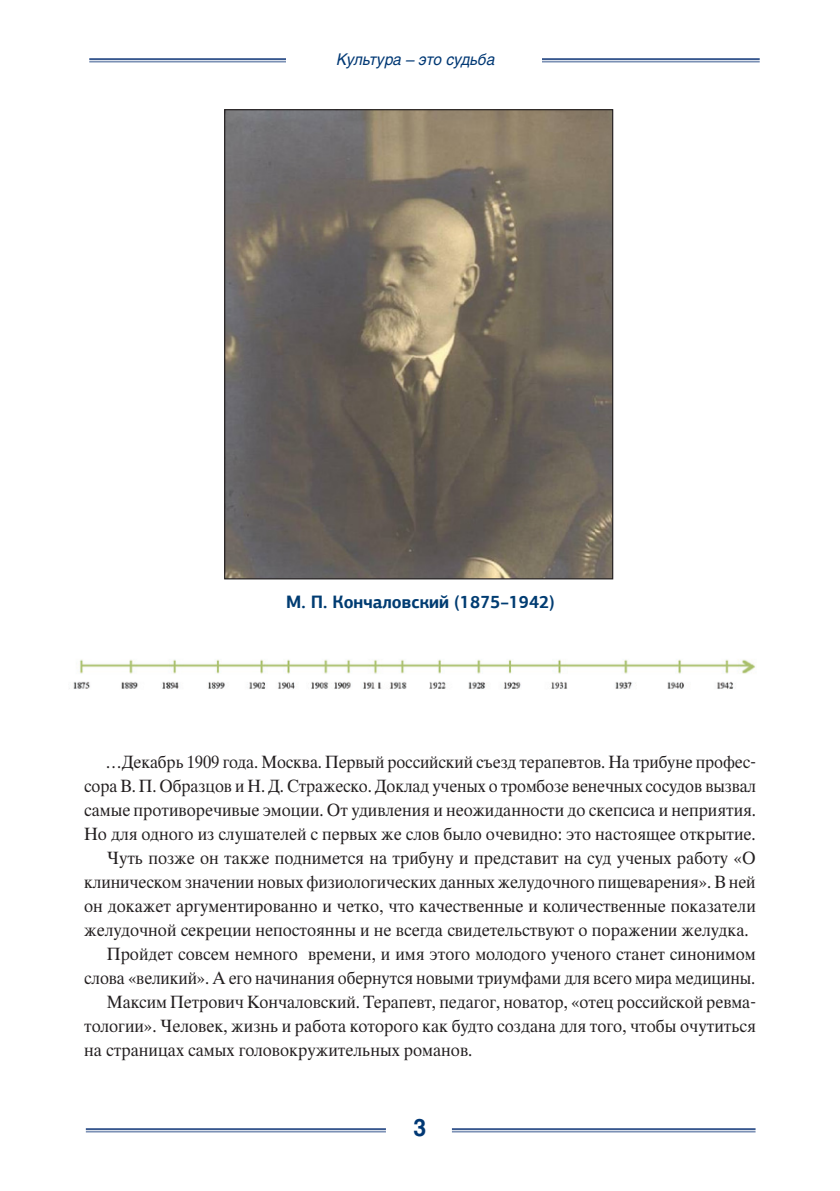
<style>
.page{position:relative;width:840px;height:1191px;background:#fff}
.page>*{position:absolute;margin:0;border:0;box-sizing:border-box;transform-origin:0 0}
.t1{font:700 24px "Helios C";color:#013874;scale:.95 1}
.Text_first{font:700 18px "PF Agora Sans Pro";color:#003c72;scale:.95 1}
.Text_first-2{font:17px/24px "Thames C";color:#231f20;text-align:justify;scale:.95 1}
.Text_first-3{font:17px/24px "Thames C";color:#231f20;text-align:justify;scale:.93 1}
.Text_first-4{font:17px/24px "Thames C";color:#231f20;text-align:justify;scale:.94 1}
.t2{font:italic 16px "Helios C";color:#013874;scale:.95 1}
</style>
<div class="page">
<hr style="left:89px;top:58px;width:670px;height:2px;background:#37578e">
<hr style="left:89px;top:61px;width:670px;height:1px;background:#37578e">
<hr style="left:86px;top:1128px;width:669px;height:2px;background:#37578e">
<hr style="left:86px;top:1131px;width:669px;height:1px;background:#37578e">
<div style="left:386px;top:1112px;width:65px;height:36px;background:#fff"></div>
<div style="left:286px;top:39px;width:255px;height:46px;background:#fff"></div>
<img style="left:226px;top:111px;width:385px;height:466px">
<img style="left:69px;top:659px;width:686px;height:30px">
<p class="t2" style="left:337px;top:50px;width:168px">Культура – это судьба</p>
<p class="Text_first" style="left:286px;top:590px;width:284px">М. П. Кончаловский (1875–1942)</p>
<p class="Text_first-3" style="left:84px;top:750px;width:723px;text-indent:23px">…Декабрь 1909 года. Москва. Первый российский съезд терапевтов. На трибуне профес&shy;сора В. П. Образцов и Н. Д. Стражеско. Доклад ученых о тромбозе венечных сосудов вызвал самые противоречивые эмоции. От удивления и неожиданности до скепсиса и неприятия.<br>Но для одного из слушателей с первых же слов было очевидно: это настоящее открытие.</p>
<p class="Text_first-2" style="left:84px;top:846px;width:708px;text-indent:23px">Чуть позже он также поднимется на трибуну и представит на суд ученых работу «О клиническом значении новых физиологических данных желудочного пищеварения». В ней он докажет аргументированно и четко, что качественные и количественные показатели желудочной секреции непостоянны и не всегда свидетельствуют о поражении желудка.</p>
<p class="Text_first-2" style="left:84px;top:942px;width:708px;text-align:right">Пройдет совсем немного времени, и имя этого молодого ученого станет синонимом слова «великий». А его начинания обернутся новыми триумфами для всего мира медицины.</p>
<p class="Text_first-4" style="left:84px;top:990px;width:715px;text-indent:23px">Максим Петрович Кончаловский. Терапевт, педагог, новатор, «отец российской ревма&shy;тологии». Человек, жизнь и работа которого как будто создана для того, чтобы очутиться на страницах самых головокружительных романов.</p>
<h1 class="t1" style="left:413px;top:1113px;width:15px">3</h1>
</div>
